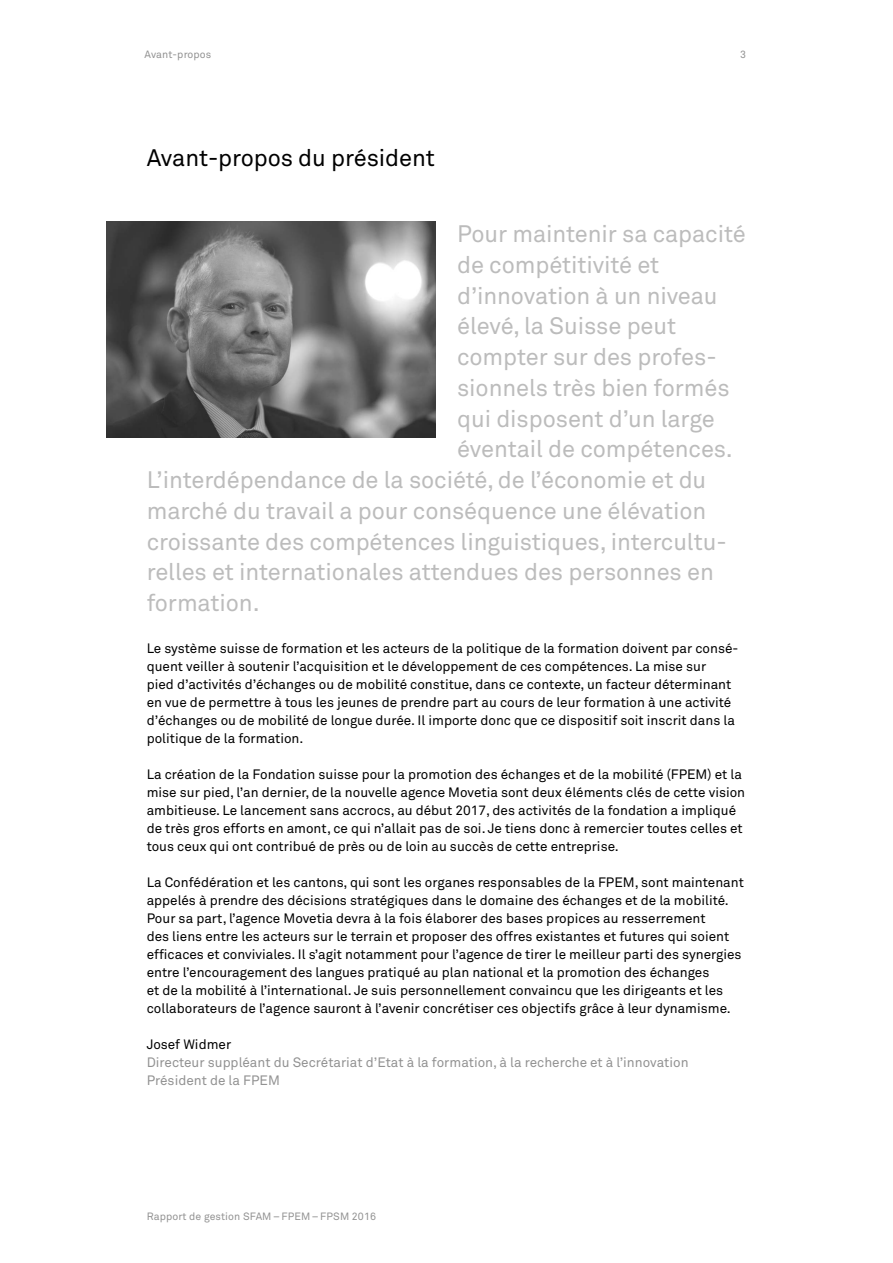
<style>
.page{position:relative;width:893px;height:1263px;background:#fff}
.page>*{position:absolute;margin:0;border:0;box-sizing:border-box;transform-origin:0 0}
._16{font:23.7px/30.8px "Akkurat Pro";letter-spacing:-.005em;color:#bcbcbc}
._16-2{font:23.7px "Akkurat Pro";letter-spacing:-.005em;color:#000}
._9_5{font:13.5px/18px "Akkurat Pro";color:#000}
._9_5-2{font:13.5px "Akkurat Pro";color:#929292}
._7_2{font:10.5px "Akkurat Pro";letter-spacing:.01em;color:#929292}
</style>
<div class="page">
<img style="left:106px;top:222px;width:330px;height:215px">
<p class="_7_2" style="left:145px;top:49px;width:68px">Avant-propos</p>
<p class="_16-2" style="left:147px;top:143px;width:290px">Avant-propos du président</p>
<p class="_7_2" style="left:740px;top:49px;width:7px">3</p>
<p class="_16" style="left:457px;top:219px;width:290px">Pour maintenir sa capacité de compétitivité et</p>
<p class="_16" style="left:457px;top:280px;width:262px">d’innovation à un niveau</p>
<p class="_16" style="left:457px;top:311px;width:221px">élevé, la Suisse peut</p>
<p class="_16" style="left:457px;top:342px;width:261px">compter sur des profes-</p>
<p class="_16" style="left:457px;top:372px;width:274px">sionnels très bien formés</p>
<p class="_16" style="left:457px;top:403px;width:259px">qui disposent d’un large</p>
<p class="_16" style="left:457px;top:434px;width:277px">éventail de compétences.</p>
<p class="_16" style="left:147px;top:465px;width:561px">L’interdépendance de la société, de l’économie et du</p>
<p class="_16" style="left:147px;top:495px;width:561px">marché du travail a pour conséquence une élévation</p>
<p class="_16" style="left:147px;top:526px;width:581px">croissante des compétences linguistiques, intercultu-</p>
<p class="_16" style="left:147px;top:557px;width:569px">relles et internationales attendues des personnes en</p>
<p class="_16" style="left:147px;top:588px;width:114px">formation.</p>
<p class="_9_5" style="left:147px;top:639px;width:593px">Le système suisse de formation et les acteurs de la politique de la formation doivent par consé&shy;quent veiller à soutenir l’acquisition et le développement de ces compétences. La mise sur</p>
<p class="_9_5" style="left:147px;top:675px;width:590px">pied d’activités d’échanges ou de mobilité constitue, dans ce contexte, un facteur déterminant en vue de permettre à tous les jeunes de prendre part au cours de leur formation à une activité d’échanges ou de mobilité de longue durée. Il importe donc que ce dispositif soit inscrit dans la politique de la formation.</p>
<p class="_9_5" style="left:147px;top:765px;width:600px">La création de la Fondation suisse pour la promotion des échanges et de la mobilité (FPEM) et la mise sur pied, l’an dernier, de la nouvelle agence Movetia sont deux éléments clés de cette vision ambitieuse. Le lancement sans accrocs, au début 2017, des activités de la fondation a impliqué de très gros efforts en amont, ce qui n’allait pas de soi. Je tiens donc à remercier toutes celles et tous ceux qui ont contribué de près ou de loin au succès de cette entreprise.</p>
<p class="_9_5" style="left:147px;top:873px;width:599px">La Confédération et les cantons, qui sont les organes responsables de la FPEM, sont maintenant appelés à prendre des décisions stratégiques dans le domaine des échanges et de la mobilité.</p>
<p class="_9_5" style="left:147px;top:909px;width:596px">Pour sa part, l’agence Movetia devra à la fois élaborer des bases propices au resserrement<br>des liens entre les acteurs sur le terrain et proposer des offres existantes et futures qui soient efficaces et conviviales. Il s’agit notamment pour l’agence de tirer le meilleur parti des synergies entre l’encouragement des langues pratiqué au plan national et la promotion des échanges</p>
<p class="_9_5" style="left:147px;top:981px;width:578px">et de la mobilité à l’international. Je suis personnellement convaincu que les dirigeants et les</p>
<p class="_9_5" style="left:147px;top:999px;width:586px">collaborateurs de l’agence sauront à l’avenir concrétiser ces objectifs grâce à leur dynamisme.</p>
<p class="_9_5" style="left:147px;top:1035px;width:86px">Josef Widmer</p>
<p class="_9_5-2" style="left:147px;top:1054px;width:543px">Directeur suppléant du Secrétariat d’Etat à la formation, à la recherche et à l’innovation</p>
<p class="_9_5-2" style="left:147px;top:1072px;width:135px">Président de la FPEM</p>
<p class="_7_2" style="left:147px;top:1211px;width:231px">Rapport de gestion SFAM–FPEM–FPSM 2016</p>
</div>
